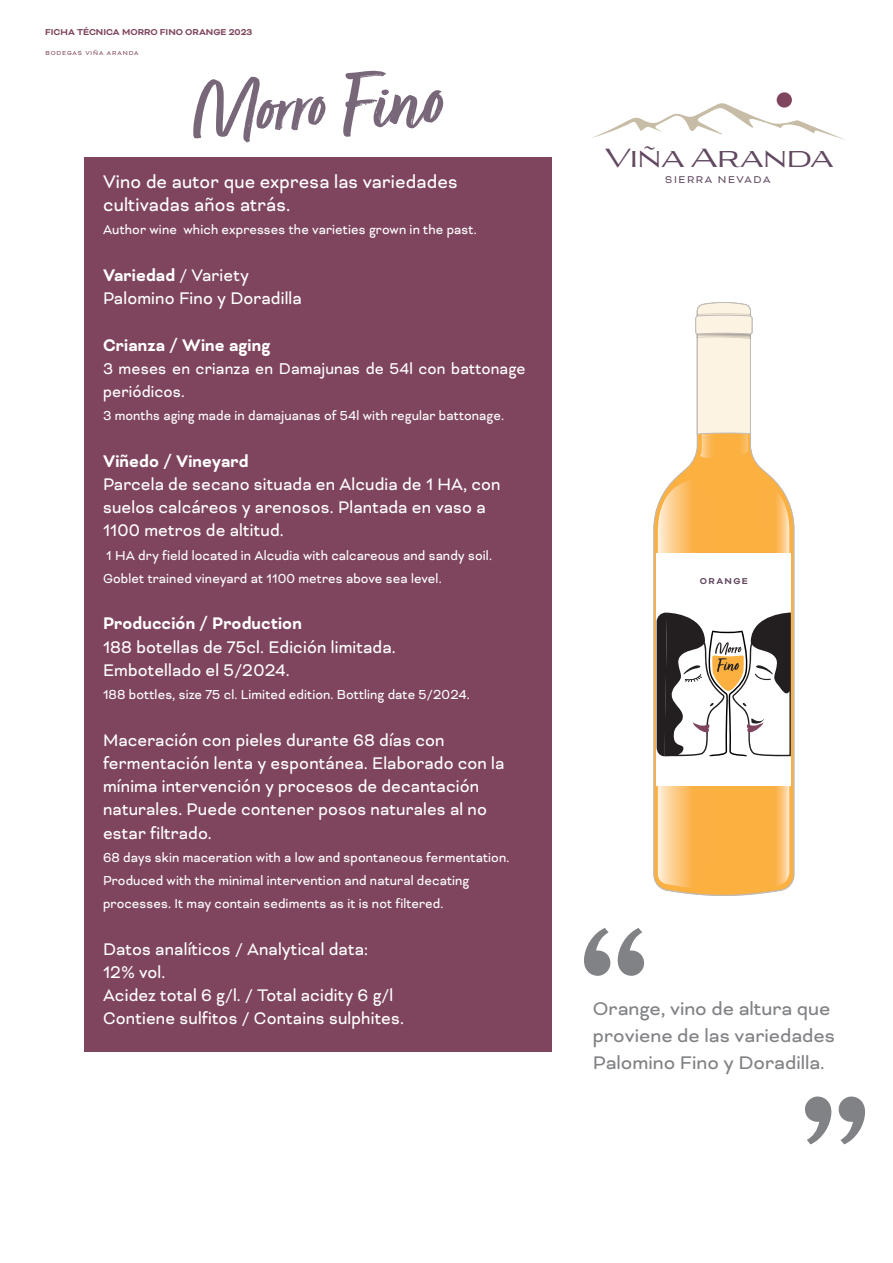
<style>
.page{position:relative;width:893px;height:1263px;background:#fff}
.page>*{position:absolute;margin:0;border:0;box-sizing:border-box;transform-origin:0 0}
.t1{font:25.5px "Aviano Flare";color:#614860}
.t2{font:21px/27px "Bicyclette";color:#808285}
.t3{font:21px/23.2px "Bicyclette";letter-spacing:.01em;color:#fff;scale:.93 1}
.t4{font:19.35px/23.2px "Bicyclette";letter-spacing:.01em;color:#fff;scale:.93 1}
.t5{font:700 19.35px "Bicyclette";letter-spacing:.01em;color:#fff;scale:.93 1}
.t6{font:18px/23.2px "Bicyclette";letter-spacing:.01em;color:#fff;scale:.93 1}
.t7{font:15px/23.2px "Bicyclette";letter-spacing:.01em;color:#fff;scale:.93 1}
.t8{font:11.25px "Bicyclette";letter-spacing:.14em;color:#614860}
.t9{font:700 9.9px "Bicyclette";color:#7f455e}
.t10{font:700 9.9px "Bicyclette";letter-spacing:.14em;color:#614860}
.t11{font:6.6px "Bicyclette";letter-spacing:.14em;color:#7f455e}
.s1{font-weight:700}
</style>
<div class="page">
<div style="left:84px;top:157px;width:468px;height:894px;background:#7f455e"></div>
<svg style="left:592px;top:103px;width:254px;height:37px"></svg>
<div style="left:777px;top:92px;width:15px;height:16px;background:#7f455e;border-radius:50%"></div>
<svg style="left:805px;top:1096px;width:60px;height:48px"></svg>
<svg style="left:584px;top:928px;width:60px;height:48px"></svg>
<svg style="left:653px;top:317px;width:142px;height:579px"></svg>
<svg style="left:695px;top:302px;width:57px;height:156px;background:#f6e5ca"></svg>
<svg style="left:656px;top:480px;width:135px;height:408px"></svg>
<svg style="left:193px;top:77px;width:133px;height:65px"></svg>
<svg style="left:343px;top:71px;width:100px;height:66px"></svg>
<p class="t9" style="left:45px;top:26px;width:209px">FICHA TÉCNICA MORRO FINO ORANGE 2023</p>
<p class="t11" style="left:46px;top:49px;width:94px">BODEGAS VIÑA ARANDA</p>
<p class="t3" style="left:103px;top:170px;width:383px">Vino de autor que expresa las variedades cultivadas años atrás.</p>
<p class="t7" style="left:103px;top:218px;width:403px">Author wine which expresses the varieties grown in the past.</p>
<p class="t4" style="left:103px;top:263px;width:215px"><span class="s1">Variedad</span> / Variety<br>Palomino Fino y Doradilla</p>
<p class="t5" style="left:103px;top:333px;width:181px">Crianza / Wine aging</p>
<p class="t6" style="left:103px;top:357px;width:456px">3 meses en crianza en Damajunas de 54l con battonage periódicos.</p>
<p class="t7" style="left:103px;top:404px;width:433px">3 months aging made in damajuanas of 54l with regular battonage.</p>
<p class="t5" style="left:103px;top:450px;width:158px">Viñedo / Vineyard</p>
<p class="t4" style="left:103px;top:472px;width:429px">Parcela de secano situada en Alcudia de 1 HA, con suelos calcáreos y arenosos. Plantada en vaso a<br>1100 metros de altitud.</p>
<p class="t7" style="left:103px;top:543px;width:420px">1 HA dry field located in Alcudia with calcareous and sandy soil.<br>Goblet trained vineyard at 1100 metres above sea level.</p>
<p class="t5" style="left:103px;top:612px;width:215px">Producción / Production</p>
<p class="t4" style="left:103px;top:635px;width:316px">188 botellas de 75cl. Edición limitada.<br>Embotellado el 5/2024.</p>
<p class="t7" style="left:103px;top:683px;width:396px">188 bottles, size 75 cl. Limited edition. Bottling date 5/2024.</p>
<p class="t4" style="left:103px;top:728px;width:433px">Maceración con pieles durante 68 días con fermentación lenta y espontánea. Elaborado con la mínima intervención y procesos de decantación naturales. Puede contener posos naturales al no estar filtrado.</p>
<p class="t7" style="left:103px;top:846px;width:439px">68 days skin maceration with a low and spontaneous fermentation.<br>Produced with the minimal intervention and natural decating processes. It may contain sediments as it is not filtered.</p>
<p class="t4" style="left:103px;top:937px;width:325px">Datos analíticos / Analytical data:<br>12% vol.<br>Acidez total 6 g/l. / Total acidity 6 g/l<br>Contiene sulfitos / Contains sulphites.</p>
<h1 class="t1" style="left:605px;top:143px;width:230px">Viña Aranda</h1>
<p class="t8" style="left:665px;top:173px;width:107px">SIERRA NEVADA</p>
<p class="t10" style="left:700px;top:575px;width:49px">ORANGE</p>
<p class="t2" style="left:593px;top:995px;width:244px">Orange, vino de altura que proviene de las variedades<br>Palomino Fino y Doradilla.</p>
</div>
